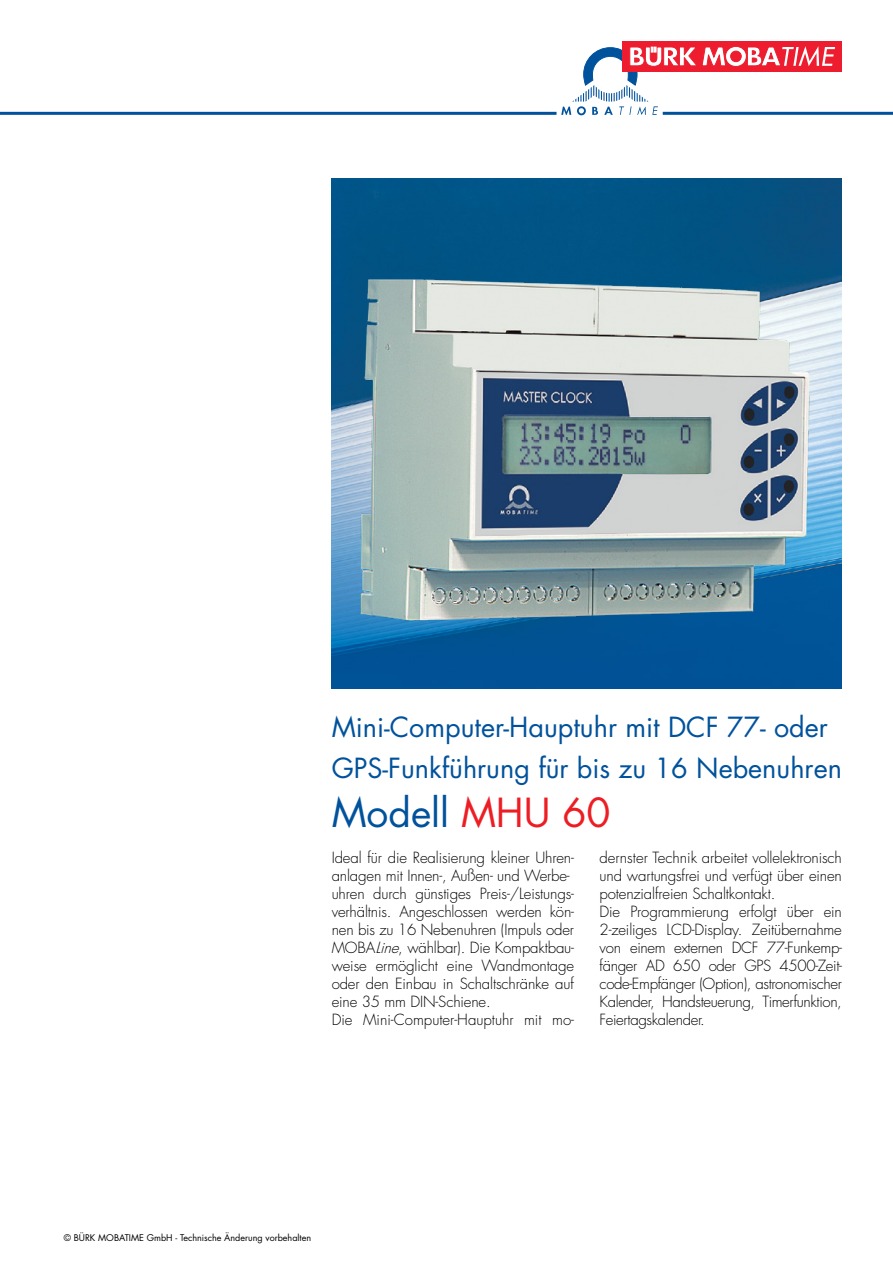
<style>
.page{position:relative;width:893px;height:1263px;background:#fff}
.page>*{position:absolute;margin:0;border:0;box-sizing:border-box;transform-origin:0 0}
.t1{font:39px "Futura Std";color:#00529c}
.t2{font:27px/41.4px "Futura Std";color:#00529c}
.t3{font:300 15px/18px "Futura Std";letter-spacing:-.01em;color:#000}
.t4{font:9px "Futura Std";color:#000}
.s1{color:#ed1d24}
.s2{font-style:italic}
</style>
<div class="page">
<div style="left:622px;top:41px;width:220px;height:31px;background:#ed1c2e"></div>
<svg style="left:561px;top:46px;width:274px;height:69px"></svg>
<hr style="left:663px;top:112px;width:230px;height:3px;background:#00529c">
<hr style="left:0;top:112px;width:556px;height:3px;background:#00529c">
<img style="left:332px;top:179px;width:510px;height:510px">
<img style="left:353px;top:254px;width:469px;height:396px">
<h2 class="t2" style="left:332px;top:706px;width:512px">Mini-Computer-Hauptuhr mit DCF 77- oder<br>GPS-Funkführung für bis zu 16 Nebenuhren</h2>
<h1 class="t1" style="left:332px;top:788px;width:280px">Modell <span class="s1">MHU 60</span></h1>
<p class="t3" style="left:332px;top:849px;width:244px">Ideal für die Realisierung kleiner Uhren&shy;anlagen mit Innen-, Außen- und Werbe&shy;uhren durch günstiges Preis-/Leistungs&shy;verhältnis. Angeschlossen werden kön&shy;nen bis zu 16 Nebenuhren (Impuls oder MOBA<span class="s2">Line</span>, wählbar). Die Kompaktbau&shy;weise ermöglicht eine Wandmontage oder den Einbau in Schaltschränke auf eine 35 mm DIN-Schiene.<br>Die Mini-Computer-Hauptuhr mit mo-</p>
<p class="t3" style="left:600px;top:849px;width:244px">dernster Technik arbeitet vollelektronisch und wartungsfrei und verfügt über einen potenzialfreien Schaltkontakt.<br>Die Programmierung erfolgt über ein 2-zeiliges LCD-Display. Zeitübernahme von einem externen DCF 77-Funkemp&shy;fänger AD 650 oder GPS 4500-Zeit&shy;code-Empfänger (Option), astronomischer Kalender, Handsteuerung, Timerfunktion, Feiertagskalender.</p>
<p class="t4" style="left:64px;top:1231px;width:249px">© BÜRK MOBATIME GmbH - Technische Änderung vorbehalten</p>
</div>
